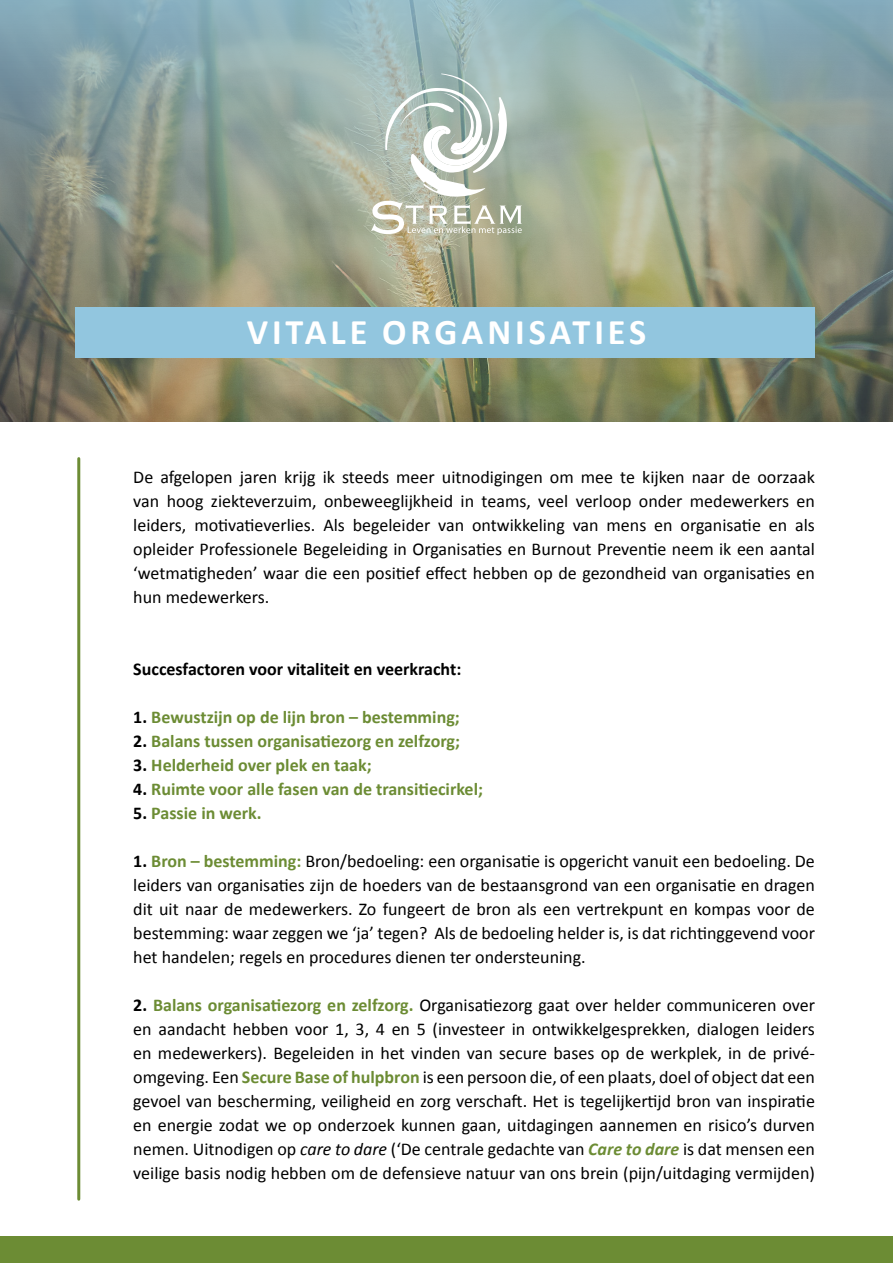
<style>
.page{position:relative;width:893px;height:1263px;background:#fff}
.page>*{position:absolute;margin:0;border:0;box-sizing:border-box;transform-origin:0 0}
.t1{font:700 36.15px "Calibri";letter-spacing:.11em;color:#fff}
.t2{font:18px/24px "Calibri";color:#000;text-align:justify}
.t3{font:700 18px "Calibri";color:#6c8c34}
.t4{font:700 18px "Calibri";color:#000}
.s1{color:#000}
.s2{font-weight:700}
.s3{font-weight:700;color:#6c8c34}
.s4{font-style:italic}
.s5{font-weight:700;font-style:italic;color:#6c8c34}
</style>
<div class="page">
<img style="left:0;top:0;width:893px;height:422px">
<div style="left:0;top:1236px;width:893px;height:27px;background:#6c8c34"></div>
<hr style="left:77px;top:459px;width:3px;height:740px;background:#6c8c34">
<div style="left:76px;top:307px;width:739px;height:51px;background:#92c6df"></div>
<svg style="left:371px;top:74px;width:151px;height:161px"></svg>
<h1 class="t1" style="left:247px;top:306px;width:401px">VITALE ORGANISATIES</h1>
<p class="t2" style="left:133px;top:464px;width:683px">De afgelopen jaren krijg ik steeds meer uitnodigingen om mee te kijken naar de oorzaak van hoog ziekteverzuim, onbeweeglijkheid in teams, veel verloop onder medewerkers en leiders, motivatieverlies. Als begeleider van ontwikkeling van mens en organisatie en als opleider Professionele Begeleiding in Organisaties en Burnout Preventie neem ik een aantal ‘wetmatigheden’ waar die een positief effect hebben op de gezondheid van organisaties en hun medewerkers.</p>
<p class="t4" style="left:133px;top:656px;width:330px">Succesfactoren voor vitaliteit en veerkracht:</p>
<p class="t3" style="left:133px;top:704px;width:328px"><span class="s1">1.</span> Bewustzijn op de lijn bron – bestemming;</p>
<p class="t3" style="left:133px;top:728px;width:328px"><span class="s1">2.</span> Balans tussen organisatiezorg en zelfzorg;</p>
<p class="t3" style="left:133px;top:752px;width:240px"><span class="s1">3.</span> Helderheid over plek en taak;</p>
<p class="t3" style="left:133px;top:776px;width:351px"><span class="s1">4.</span> Ruimte voor alle fasen van de transitiecirkel;</p>
<p class="t3" style="left:133px;top:800px;width:130px"><span class="s1">5.</span> Passie in werk.</p>
<p class="t2" style="left:133px;top:848px;width:683px"><span class="s2">1.</span> <span class="s3">Bron – bestemming:</span> Bron/bedoeling: een organisatie is opgericht vanuit een bedoeling. De leiders van organisaties zijn de hoeders van de bestaansgrond van een organisatie en dragen dit uit naar de medewerkers. Zo fungeert de bron als een vertrekpunt en kompas voor de bestemming: waar zeggen we ‘ja’ tegen? Als de bedoeling helder is, is dat richtinggevend voor het handelen; regels en procedures dienen ter ondersteuning.</p>
<p class="t2" style="left:133px;top:992px;width:683px"><span class="s2">2.</span> <span class="s3">Balans organisatiezorg en zelfzorg.</span> Organisatiezorg gaat over helder communiceren over en aandacht hebben voor 1, 3, 4 en 5 (investeer in ontwikkelgesprekken, dialogen leiders en medewerkers). Begeleiden in het vinden van secure bases op de werkplek, in de privé&shy;omgeving. Een <span class="s3">Secure Base of hulpbron</span> is een persoon die, of een plaats, doel of object dat een gevoel van bescherming, veiligheid en zorg verschaft. Het is tegelijkertijd bron van inspiratie en energie zodat we op onderzoek kunnen gaan, uitdagingen aannemen en risico’s durven nemen. Uitnodigen op <span class="s4">care to dare</span> (‘De centrale gedachte van <span class="s5">Care to dare</span> is dat mensen een veilige basis nodig hebben om de defensieve natuur van ons brein (pijn/uitdaging vermijden)</p>
</div>
